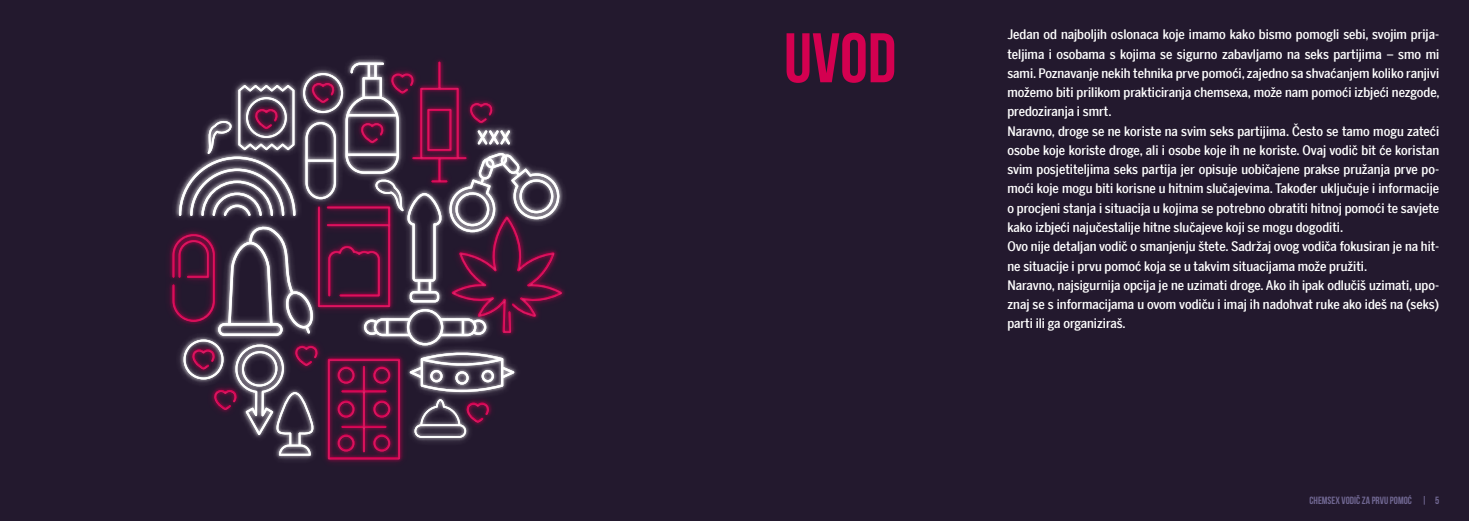
<style>
.page{position:relative;width:1469px;height:521px;background:#fff}
.page>*{position:absolute;margin:0;border:0;box-sizing:border-box;transform-origin:0 0}
.t1{font:700 70px "Bebas Neue";color:#d40050}
.t2{font:500 condensed 13.12px/19.2px "Benton Sans";color:#fff}
.t3{font:700 10.5px "Bebas Neue";color:#706792}
</style>
<div class="page">
<div style="left:734px;top:0;width:734px;height:521px;background:#23192e"></div>
<div style="left:0;top:0;width:734px;height:521px;background:#23192e"></div>
<div style="left:175px;top:59px;width:388px;height:401px;background:#fff;opacity:.8"></div>
<svg style="left:179px;top:63px;width:383px;height:393px"></svg>
<h1 class="t1" style="left:784px;top:20px;width:114px">UVOD</h1>
<p class="t2" style="left:1007px;top:25px;width:433px">Jedan od najboljih oslonaca koje imamo kako bismo pomogli sebi, svojim prija&shy;teljima i osobama s kojima se sigurno zabavljamo na seks partijima – smo mi sami. Poznavanje nekih tehnika prve pomoći, zajedno sa shvaćanjem koliko ranjivi možemo biti prilikom prakticiranja chemsexa, može nam pomoći izbjeći nezgode, predoziranja i smrt.<br>Naravno, droge se ne koriste na svim seks partijima. Često se tamo mogu zateći osobe koje koriste droge, ali i osobe koje ih ne koriste. Ovaj vodič bit će koristan svim posjetiteljima seks partija jer opisuje uobičajene prakse pružanja prve po&shy;moći koje mogu biti korisne u hitnim slučajevima. Također uključuje i informacije o procjeni stanja i situacija u kojima se potrebno obratiti hitnoj pomoći te savjete kako izbjeći najučestalije hitne slučajeve koji se mogu dogoditi.<br>Ovo nije detaljan vodič o smanjenju štete. Sadržaj ovog vodiča fokusiran je na hit&shy;ne situacije i prvu pomoć koja se u takvim situacijama može pružiti.<br>Naravno, najsigurnija opcija je ne uzimati droge. Ako ih ipak odlučiš uzimati, upo&shy;znaj se s informacijama u ovom vodiču i imaj ih nadohvat ruke ako ideš na (seks) parti ili ga organiziraš.</p>
<p class="t3" style="left:1309px;top:495px;width:131px">CHEMSEX VODIČ ZA PRVU POMOĆ | 5</p>
</div>
